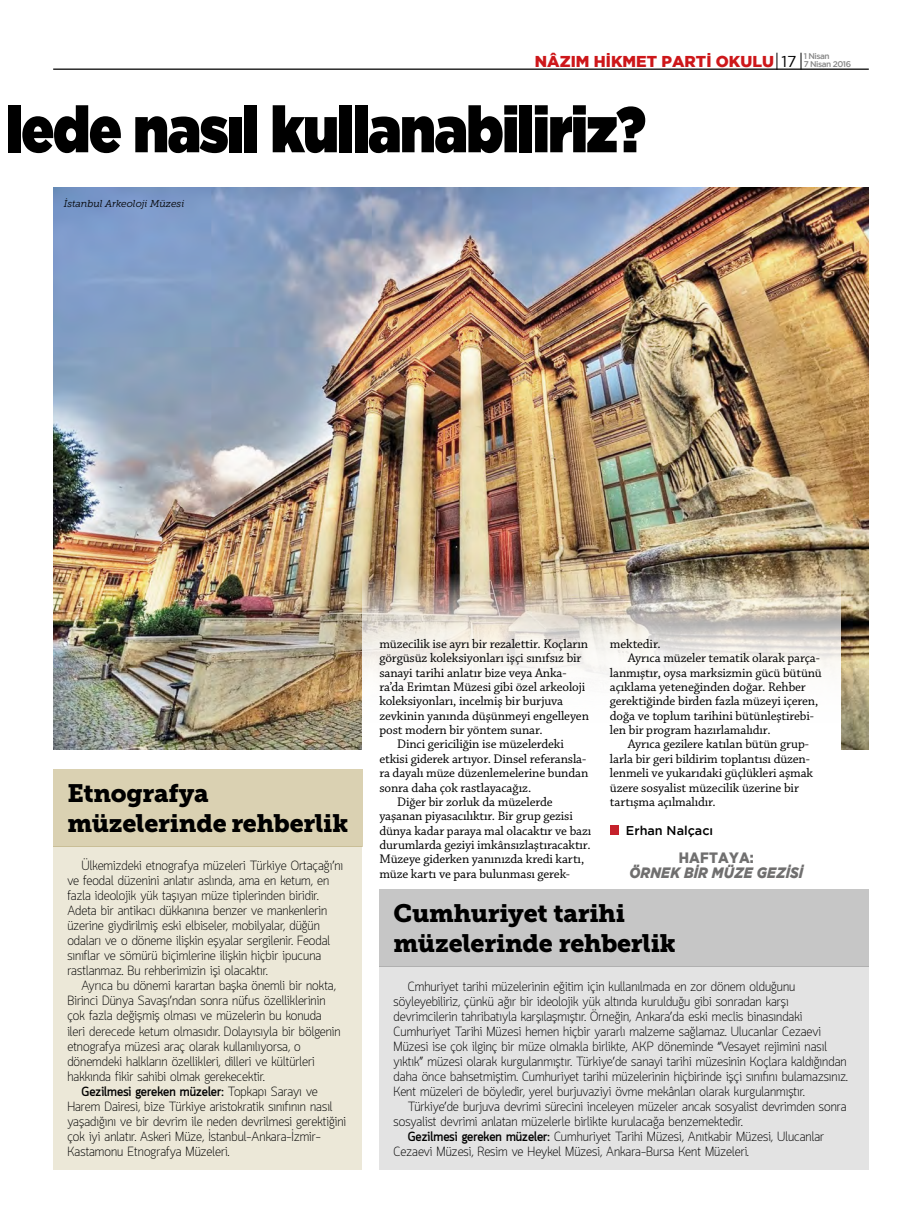
<style>
.page{position:relative;width:922px;height:1223px;background:#fff}
.page>*{position:absolute;margin:0;border:0;box-sizing:border-box;transform-origin:0 0}
.t1{font:900 64.38px "Gotham";letter-spacing:-.02em;color:#000;scale:.85 1}
.t2{font:25px/30px "Museo Slab 900";letter-spacing:-.01em;color:#000}
.t3{font:800 15.75px "Gotham";color:#cd171a}
.t4{font:italic 800 15px "Gotham";letter-spacing:.015em;color:#706f6f;scale:.9 1}
.t5{font:800 15px "Gotham";color:#706f6f;scale:.9 1}
.t6{font:300 13.12px/15px "Quark";color:#000}
.t7{font:13.12px "Chaparral Pro";letter-spacing:-.01em;color:#000}
.t8{font:700 13.12px "Quark";color:#000}
.t9{font:500 12.62px "Gotham";color:#000}
.t10{font:italic 10px "Museo Slab 300";color:#000}
.t11{font:500 8.25px "Gotham";letter-spacing:-.06em;color:#878787}
.s1{font-weight:400;font-size:15.75px;color:#000}
.s2{font-weight:300}
.s3{font-weight:700}
</style>
<div class="page">
<img style="left:53px;top:188px;width:815px;height:561px">
<svg style="left:361px;top:572px;width:479px;height:178px"></svg>
<div style="left:609px;top:825px;width:9px;height:9px;background:#c5212b"></div>
<div style="left:53px;top:846px;width:308px;height:323px;background:#ece8d8"></div>
<div style="left:53px;top:769px;width:309px;height:77px;background:#dad1b2"></div>
<div style="left:379px;top:966px;width:489px;height:203px;background:#e3e3e3"></div>
<div style="left:379px;top:889px;width:489px;height:77px;background:#c6c6c6"></div>
<hr style="left:53px;top:69px;width:815px;height:1px;background:#000">
<svg style="left:776px;top:53px;width:1px;height:17px"></svg>
<svg style="left:800px;top:53px;width:1px;height:17px"></svg>
<p class="t3" style="left:535px;top:52px;width:239px">NÂZIM HİKMET PARTİ OKULU</p>
<p class="t11" style="left:803px;top:51px;width:27px">1 Nisan</p>
<p class="t11" style="left:781px;top:59px;width:71px"><span class="s1">17</span> 7 Nisan 2016</p>
<h1 class="t1" style="left:6px;top:92px;width:753px">lede nasıl kullanabiliriz?</h1>
<p class="t10" style="left:64px;top:198px;width:122px">İstanbul Arkeoloji Müzesi</p>
<h2 class="t2" style="left:67px;top:778px;width:282px">Etnografya müzelerinde rehberlik</h2>
<p class="t6" style="left:67px;top:859px;width:277px;text-indent:14px">Ülkemizdeki etnografya müzeleri Türkiye Ortaçağı’nı ve feodal düzenini anlatır aslında, ama en ketum, en fazla ideolojik yük taşıyan müze tiplerinden biridir.<br>Adeta bir antikacı dükkanına benzer ve mankenlerin üzerine giydirilmiş eski elbiseler, mobilyalar, düğün odaları ve o döneme ilişkin eşyalar sergilenir. Feodal sınıflar ve sömürü biçimlerine ilişkin hiçbir ipucuna rastlanmaz. Bu rehberimizin işi olacaktır.</p>
<p class="t6" style="left:81px;top:979px;width:255px">Ayrıca bu dönemi karartan başka önemli bir nokta,</p>
<p class="t6" style="left:67px;top:994px;width:259px">Birinci Dünya Savaşı’ndan sonra nüfus özelliklerinin</p>
<p class="t6" style="left:67px;top:1009px;width:256px">çok fazla değişmiş olması ve müzelerin bu konuda</p>
<p class="t6" style="left:67px;top:1024px;width:275px">ileri derecede ketum olmasıdır. Dolayısıyla bir bölgenin</p>
<p class="t6" style="left:67px;top:1039px;width:235px">etnografya müzesi araç olarak kullanılıyorsa, o</p>
<p class="t6" style="left:67px;top:1054px;width:249px">dönemdeki halkların özellikleri, dilleri ve kültürleri</p>
<p class="t6" style="left:67px;top:1069px;width:199px">hakkında fikir sahibi olmak gerekecektir.</p>
<p class="t8" style="left:81px;top:1083px;width:238px">Gezilmesi gereken müzeler: <span class="s2">Topkapı Sarayı ve</span></p>
<p class="t6" style="left:67px;top:1099px;width:267px">Harem Dairesi, bize Türkiye aristokratik sınıfının nasıl</p>
<p class="t6" style="left:67px;top:1114px;width:280px">yaşadığını ve bir devrim ile neden devrilmesi gerektiğini</p>
<p class="t6" style="left:67px;top:1129px;width:255px">çok iyi anlatır. Askeri Müze, İstanbul-Ankara-İzmir-</p>
<p class="t6" style="left:67px;top:1144px;width:163px">Kastamonu Etnografya Müzeleri.</p>
<p class="t7" style="left:379px;top:636px;width:210px">müzecilik ise ayrı bir rezalettir. Koçların</p>
<p class="t7" style="left:379px;top:650px;width:203px">görgüsüz koleksiyonları işçi sınıfsız bir</p>
<p class="t7" style="left:379px;top:665px;width:189px">sanayi tarihi anlatır bize veya Anka-</p>
<p class="t7" style="left:379px;top:679px;width:207px">ra’da Erimtan Müzesi gibi özel arkeoloji</p>
<p class="t7" style="left:379px;top:694px;width:185px">koleksiyonları, incelmiş bir burjuva</p>
<p class="t7" style="left:379px;top:708px;width:211px">zevkinin yanında düşünmeyi engelleyen</p>
<p class="t7" style="left:379px;top:722px;width:165px">post modern bir yöntem sunar.</p>
<p class="t7" style="left:397px;top:737px;width:168px">Dinci gericiliğin ise müzelerdeki</p>
<p class="t7" style="left:379px;top:751px;width:208px">etkisi giderek artıyor. Dinsel referansla-</p>
<p class="t7" style="left:379px;top:765px;width:210px">ra dayalı müze düzenlemelerine bundan</p>
<p class="t7" style="left:379px;top:780px;width:153px">sonra daha çok rastlayacağız.</p>
<p class="t7" style="left:397px;top:794px;width:157px">Diğer bir zorluk da müzelerde</p>
<p class="t7" style="left:379px;top:809px;width:195px">yaşanan piyasacılıktır. Bir grup gezisi</p>
<p class="t7" style="left:379px;top:823px;width:213px">dünya kadar paraya mal olacaktır ve bazı</p>
<p class="t7" style="left:379px;top:837px;width:212px">durumlarda geziyi imkânsızlaştıracaktır.</p>
<p class="t7" style="left:379px;top:852px;width:206px">Müzeye giderken yanınızda kredi kartı,</p>
<p class="t7" style="left:379px;top:866px;width:192px">müze kartı ve para bulunması gerek-</p>
<p class="t7" style="left:609px;top:636px;width:52px">mektedir.</p>
<p class="t7" style="left:627px;top:650px;width:193px">Ayrıca müzeler tematik olarak parça-</p>
<p class="t7" style="left:609px;top:665px;width:213px">lanmıştır, oysa marksizmin gücü bütünü</p>
<p class="t7" style="left:609px;top:679px;width:197px">açıklama yeteneğinden doğar. Rehber</p>
<p class="t7" style="left:609px;top:694px;width:210px">gerektiğinde birden fazla müzeyi içeren,</p>
<p class="t7" style="left:609px;top:708px;width:205px">doğa ve toplum tarihini bütünleştirebi-</p>
<p class="t7" style="left:609px;top:722px;width:162px">len bir program hazırlamalıdır.</p>
<p class="t7" style="left:627px;top:737px;width:183px">Ayrıca gezilere katılan bütün grup-</p>
<p class="t7" style="left:609px;top:751px;width:201px">larla bir geri bildirim toplantısı düzen-</p>
<p class="t7" style="left:609px;top:765px;width:205px">lenmeli ve yukarıdaki güçlükleri aşmak</p>
<p class="t7" style="left:609px;top:780px;width:190px">üzere sosyalist müzecilik üzerine bir</p>
<p class="t7" style="left:609px;top:794px;width:107px">tartışma açılmalıdır.</p>
<p class="t9" style="left:625px;top:823px;width:89px">Erhan Nalçacı</p>
<p class="t5" style="left:678px;top:849px;width:24px">HAFTAYA</p>
<p class="t5" style="left:749px;top:849px;width:6px">:</p>
<p class="t4" style="left:629px;top:863px;width:195px">ÖRNEK BIR MÜZE GEZISI</p>
<h2 class="t2" style="left:393px;top:898px;width:283px">Cumhuriyet tarihi müzelerinde rehberlik</h2>
<p class="t6" style="left:393px;top:979px;width:455px;text-indent:14px">Cmhuriyet tarihi müzelerinin eğitim için kullanılmada en zor dönem olduğunu söyleyebiliriz, çünkü ağır bir ideolojik yük altında kurulduğu gibi sonradan karşı devrimcilerin tahribatıyla karşılaşmıştır. Örneğin, Ankara’da eski meclis binasındaki Cumhuriyet Tarihi Müzesi hemen hiçbir yararlı malzeme sağlamaz. Ulucanlar Cezaevi Müzesi ise çok ilginç bir müze olmakla birlikte, AKP döneminde “Vesayet rejimini nasıl yıktık” müzesi olarak kurgulanmıştır. Türkiye’de sanayi tarihi müzesinin Koçlara kaldığından daha önce bahsetmiştim. Cumhuriyet tarihi müzelerinin hiçbirinde işçi sınıfını bulamazsınız.<br>Kent müzeleri de böyledir, yerel burjuvaziyi övme mekânları olarak kurgulanmıştır.</p>
<p class="t6" style="left:407px;top:1099px;width:440px">Türkiye’de burjuva devrimi sürecini inceleyen müzeler ancak sosyalist devrimden sonra</p>
<p class="t6" style="left:393px;top:1114px;width:350px">sosyalist devrimi anlatan müzelerle birlikte kurulacağa benzemektedir.</p>
<p class="t6" style="left:407px;top:1129px;width:418px"><span class="s3">Gezilmesi gereken müzeler:</span> Cumhuriyet Tarihi Müzesi, Anıtkabir Müzesi, Ulucanlar</p>
<p class="t6" style="left:393px;top:1144px;width:356px">Cezaevi Müzesi, Resim ve Heykel Müzesi, Ankara-Bursa Kent Müzeleri.</p>
</div>
